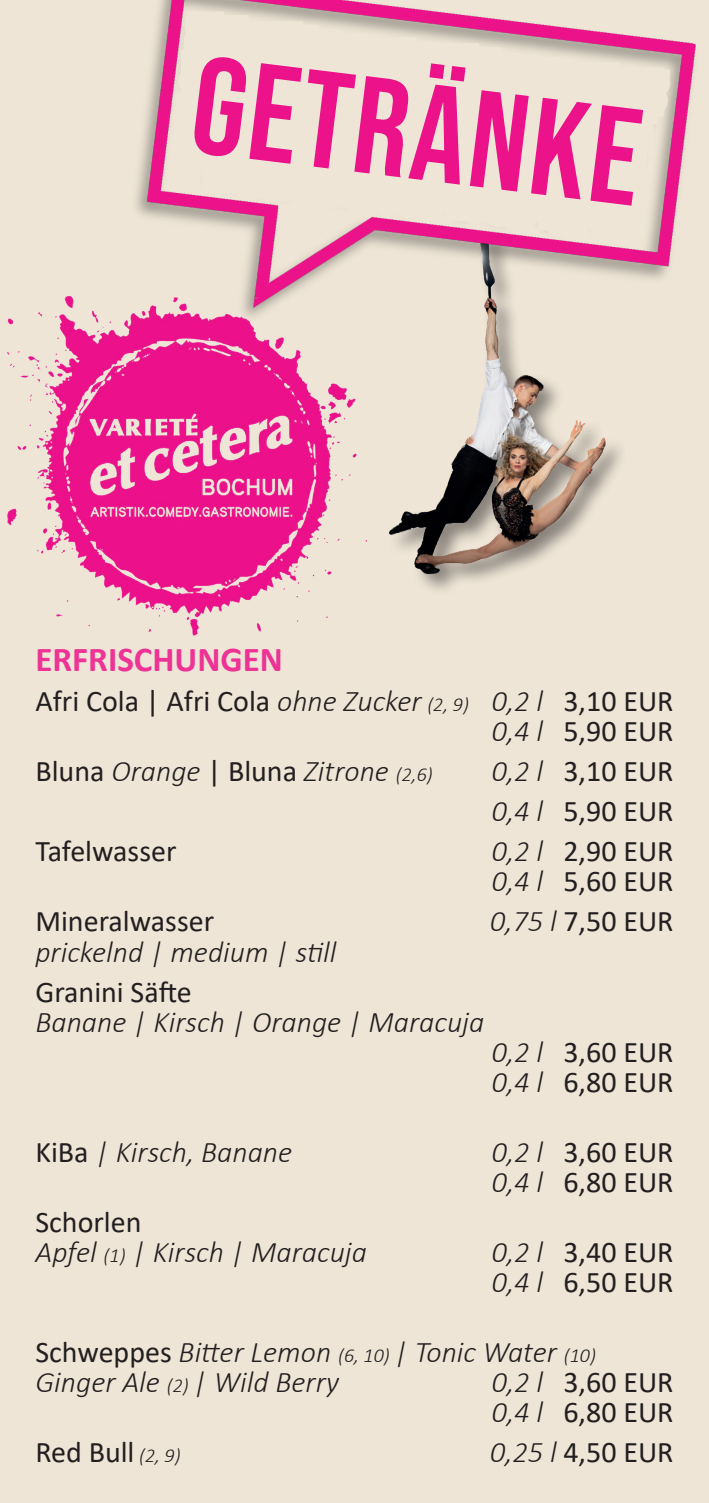
<style>
.page{position:relative;width:709px;height:1503px;background:#fff}
.page>*{position:absolute;margin:0;border:0;box-sizing:border-box;transform-origin:0 0}
.t1{font:137.5px "Bebas Neue";color:#eb128a}
.t2{font:700 35px "Calibri";color:#ed3395}
.t3{font:30px/30px "Calibri";color:#231f20}
.t4{font:italic 300 30px/30px "Calibri";color:#231f20}
.s1{font-weight:300;font-style:italic}
.s2{font-weight:300;font-style:italic;font-size:20px}
.s3{font-weight:400;font-style:normal}
.s4{font-size:20px}
</style>
<div class="page">
<div style="left:0;top:0;width:709px;height:1502px;background:#eee5d6"></div>
<img style="left:366px;top:367px;width:255px;height:221px">
<img style="left:136px;top:0;width:560px;height:367px">
<img style="left:7px;top:286px;width:359px;height:350px">
<h1 class="t1" style="left:203px;top:27px;width:452px;rotate:7deg">GETRÄNKE</h1>
<p class="t2" style="left:35px;top:635px;width:249px">ERFRISCHUNGEN</p>
<p class="t3" style="left:35px;top:685px;width:639px;text-align:right">Afri Cola | Afri Cola <span class="s1">ohne Zucker</span> <span class="s2">(2, 9)</span> <span class="s1">0,2 l</span> 3,10 EUR<br><span class="s1">0,4 l</span> 5,90 EUR</p>
<p class="t4" style="left:35px;top:756px;width:399px"><span class="s3">Bluna</span> Orange <span class="s3">| Bluna</span> Zitrone <span class="s4">(2,6)</span></p>
<p class="t3" style="left:492px;top:750px;width:183px;line-height:40px"><span class="s1">0,2 l</span> 3,10 EUR<br><span class="s1">0,4 l</span> 5,90 EUR</p>
<p class="t3" style="left:35px;top:835px;width:143px">Tafelwasser</p>
<p class="t3" style="left:492px;top:835px;width:183px"><span class="s1">0,2 l</span> 2,90 EUR<br><span class="s1">0,4 l</span> 5,60 EUR</p>
<p class="t3" style="left:35px;top:905px;width:180px">Mineralwasser</p>
<p class="t3" style="left:490px;top:905px;width:185px"><span class="s1">0,75 l</span> 7,50 EUR</p>
<p class="t4" style="left:35px;top:936px;width:302px">prickelnd | medium | still</p>
<p class="t3" style="left:35px;top:975px;width:158px">Granini Säfte</p>
<p class="t4" style="left:35px;top:1006px;width:450px">Banane | Kirsch | Orange | Maracuja</p>
<p class="t3" style="left:492px;top:1035px;width:183px"><span class="s1">0,2 l</span> 3,60 EUR<br><span class="s1">0,4 l</span> 6,80 EUR</p>
<p class="t4" style="left:35px;top:1136px;width:258px"><span class="s3">KiBa</span> | Kirsch, Banane</p>
<p class="t3" style="left:492px;top:1135px;width:183px"><span class="s1">0,2 l</span> 3,60 EUR<br><span class="s1">0,4 l</span> 6,80 EUR</p>
<p class="t4" style="left:35px;top:1206px;width:333px"><span class="s3">Schorlen<br></span>Apfel <span class="s4">(1)</span> | Kirsch | Maracuja</p>
<p class="t3" style="left:492px;top:1235px;width:183px"><span class="s1">0,2 l</span> 3,40 EUR<br><span class="s1">0,4 l</span> 6,50 EUR</p>
<p class="t4" style="left:35px;top:1336px;width:562px"><span class="s3">Schweppes</span> Bitter Lemon <span class="s4">(6, 10)</span> | Tonic Water <span class="s4">(10)<br></span>Ginger Ale <span class="s4">(2)</span> | Wild Berry</p>
<p class="t3" style="left:492px;top:1365px;width:183px"><span class="s1">0,2 l</span> 3,60 EUR<br><span class="s1">0,4 l</span> 6,80 EUR</p>
<p class="t3" style="left:35px;top:1435px;width:147px">Red Bull <span class="s2">(2, 9)</span></p>
<p class="t3" style="left:490px;top:1435px;width:185px"><span class="s1">0,25 l</span> 4,50 EUR</p>
</div>
